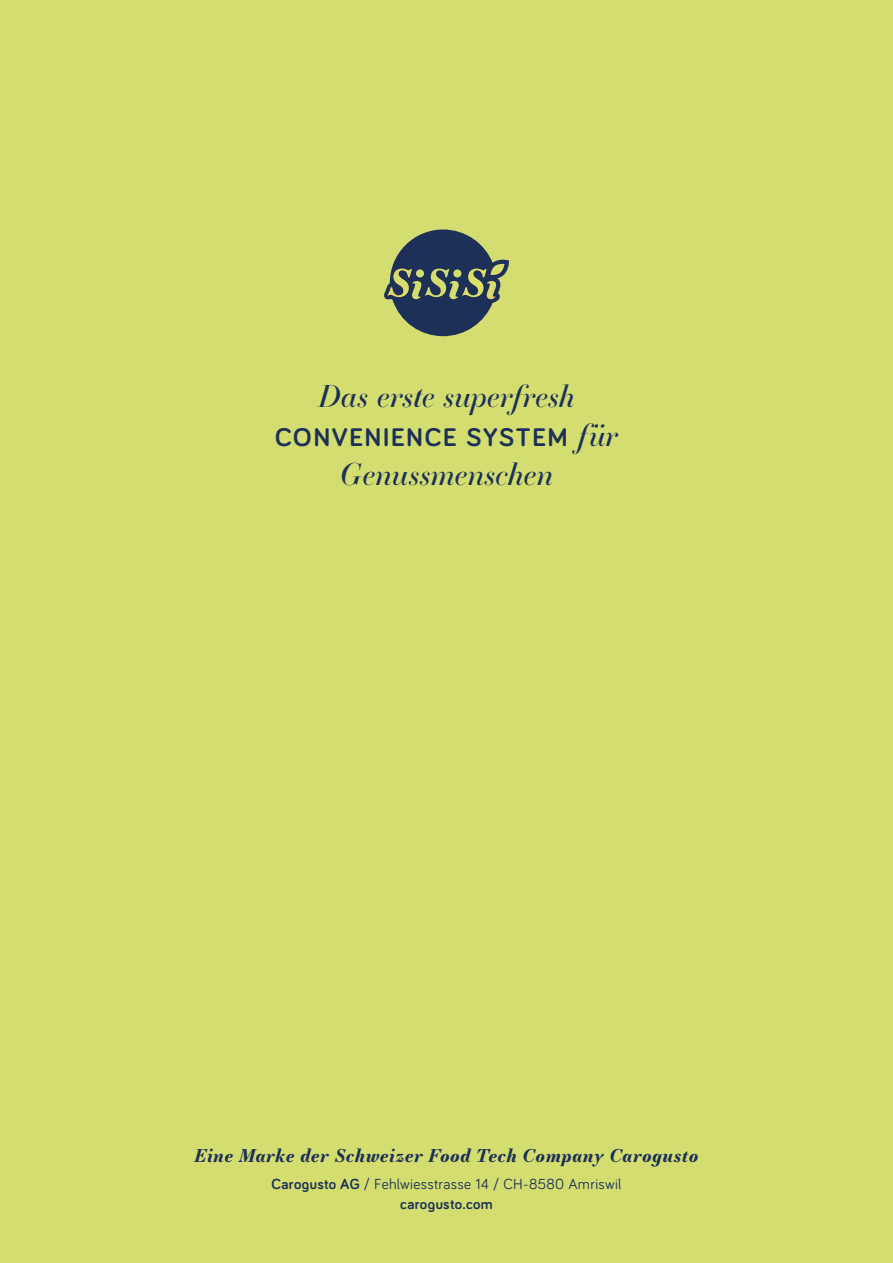
<style>
.page{position:relative;width:893px;height:1263px;background:#d4dd70}
.page>*{position:absolute;margin:0;border:0;box-sizing:border-box;transform-origin:0 0}
.t1{font:italic 30px "Essonnes Headline";color:#1d3058}
.t2{font:700 26.25px "Bariol";letter-spacing:.065em;color:#1d3058}
.t3{font:italic 700 18px "Essonnes Text";letter-spacing:.02em;color:#1d3058}
.t4{font:15px/19.5px "Bariol";letter-spacing:.02em;color:#1d3058;text-align:center}
.s1{font-family:"Essonnes Headline";font-weight:400;font-style:italic;font-size:30px}
.s2{font-weight:700}
</style>
<div class="page">
<svg style="left:384px;top:229px;width:125px;height:107px;background:#677561"></svg>
<h1 class="t1" style="left:318px;top:374px;width:257px">Das erste superfresh</h1>
<h2 class="t2" style="left:275px;top:419px;width:344px">CONVENIENCE SYSTEM <span class="s1">für</span></h2>
<h1 class="t1" style="left:340px;top:452px;width:214px">Genussmenschen</h1>
<p class="t3" style="left:194px;top:1142px;width:506px">Eine Marke der Schweizer Food Tech Company Carogusto</p>
<p class="t4" style="left:271px;top:1174px;width:352px"><span class="s2">Carogusto AG</span> / Fehlwiesstrasse 14 / CH-8580 Amriswil <span class="s2">carogusto.com</span></p>
</div>
